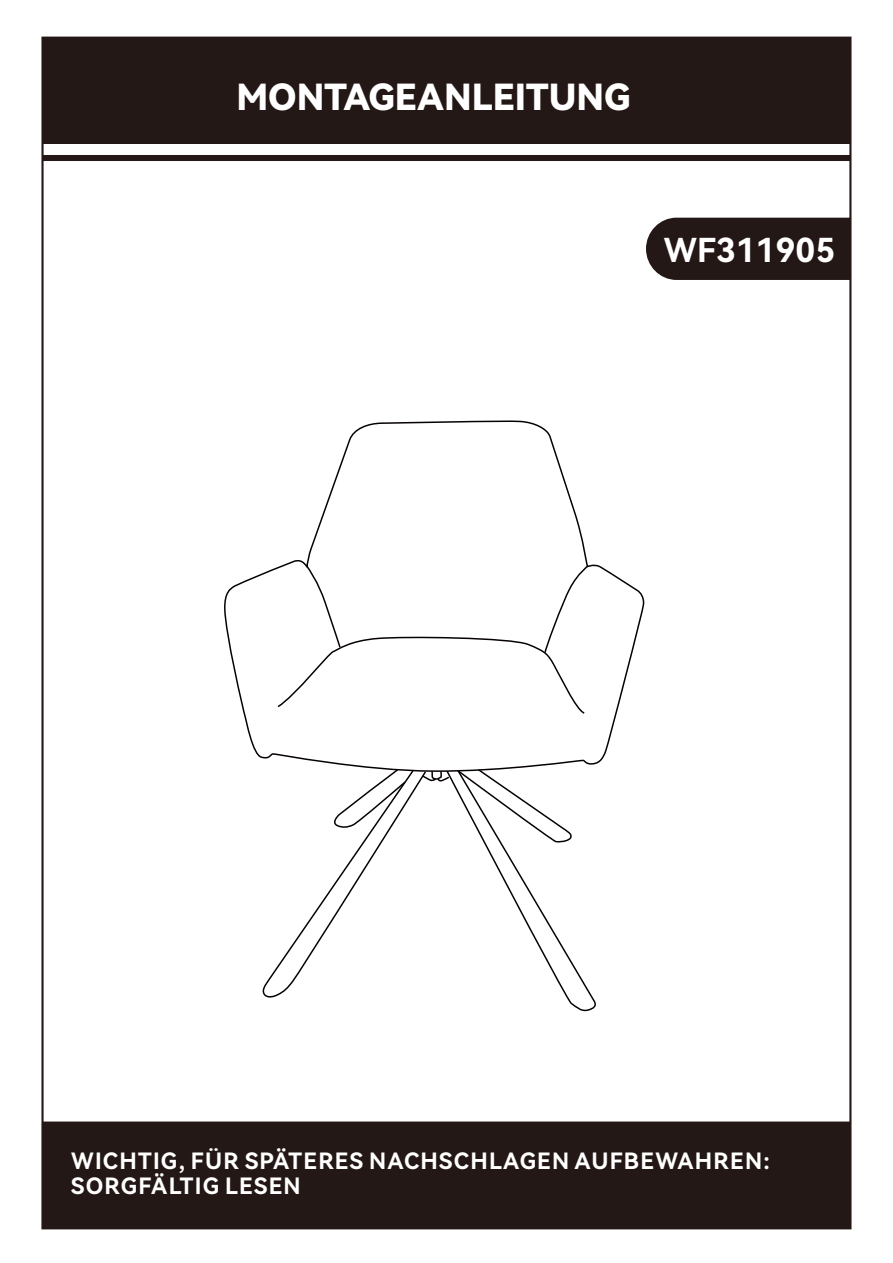
<style>
.page{position:relative;width:893px;height:1263px;background:#fff}
.page>*{position:absolute;margin:0;border:0;box-sizing:border-box;transform-origin:0 0}
.t1{font:36px "Harmony OS Sans SC Black";color:#fff}
.t2{font:33px "Harmony OS Sans SC Bold";color:#fff}
.t3{font:22.5px/24px "Harmony OS Sans SC Bold";letter-spacing:.055em;color:#fff}
</style>
<div class="page">
<svg style="left:224px;top:420px;width:421px;height:348px"></svg>
<svg style="left:276px;top:564px;width:313px;height:151px"></svg>
<svg style="left:263px;top:768px;width:333px;height:244px"></svg>
<div style="left:42px;top:1122px;width:808px;height:106px;background:#231815"></div>
<div style="left:42px;top:38px;width:808px;height:106px;background:#231815"></div>
<div style="left:42px;top:1121px;width:809px;height:108px;border:1px solid #231815"></div>
<div style="left:646px;top:218px;width:205px;height:62px;background:#231815"></div>
<div style="left:42px;top:155px;width:809px;height:6px;background:#231815"></div>
<h1 class="t1" style="left:236px;top:72px;width:396px">MONTAGEANLEITUNG</h1>
<h2 class="t2" style="left:664px;top:227px;width:173px">WF311905</h2>
<p class="t3" style="left:71px;top:1149px;width:700px">WICHTIG, FÜR SPÄTERES NACHSCHLAGEN AUFBEWAHREN:<br>SORGFÄLTIG LESEN</p>
</div>
